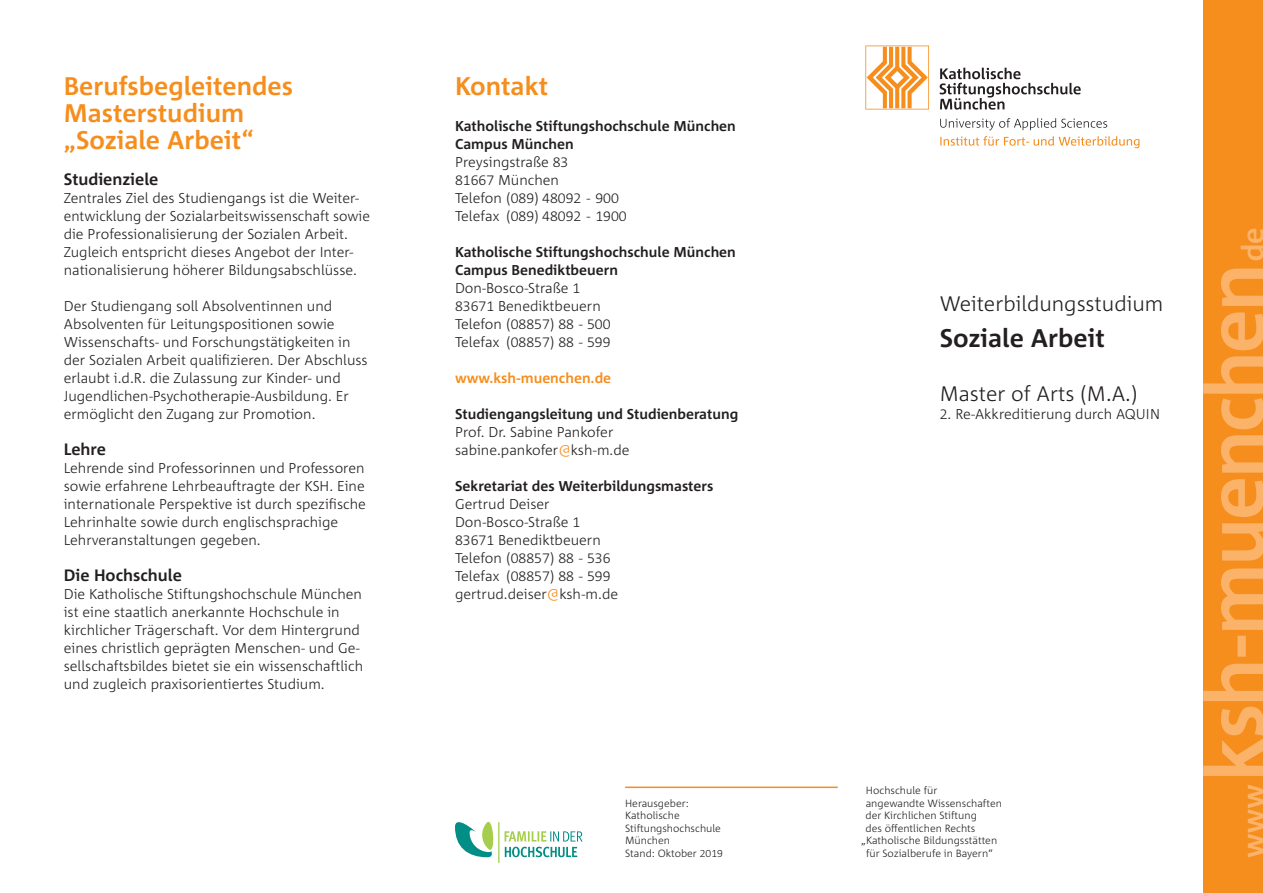
<style>
.page{position:relative;width:1263px;height:893px;background:#fff}
.page>*{position:absolute;margin:0;border:0;box-sizing:border-box;transform-origin:0 0}
.t1{font:700 25.5px/27px "Corpid";color:#f68e1e}
.t2{font:700 25.5px "Corpid";color:#231f20}
.t3{font:300 21px "Corpid";color:#231f20}
.t4{font:700 16.5px "Corpid";color:#231f20}
.t5{font:300 14.25px/18px "Corpid";color:#231f20}
.t6{font:700 14.25px/18px "Corpid";color:#231f20}
.t7{font:700 14.25px "Corpid";color:#f68e1e}
.t8{font:300 10.5px/12.6px "Corpid";color:#231f20}
.s1{color:#f68e1e}
</style>
<div class="page">
<div style="left:1203px;top:0;width:60px;height:893px;background:#f68e1e"></div>
<svg style="left:1203px;top:229px;width:60px;height:628px"></svg>
<svg style="left:865px;top:45px;width:274px;height:103px"></svg>
<hr style="left:625px;top:786px;width:213px;height:2px;background:#f68e1e">
<svg style="left:455px;top:822px;width:128px;height:41px"></svg>
<h1 class="t1" style="left:64px;top:72px;width:231px">Berufsbegleitendes<br>Masterstudium „Soziale Arbeit“</h1>
<p class="t4" style="left:64px;top:169px;width:96px">Studienziele</p>
<p class="t5" style="left:64px;top:189px;width:308px">Zentrales Ziel des Studiengangs ist die Weiter&shy;entwicklung der Sozialarbeitswissenschaft sowie die Professionalisierung der Sozialen Arbeit.<br>Zugleich entspricht dieses Angebot der Inter&shy;nationalisierung höherer Bildungsabschlüsse.</p>
<p class="t5" style="left:64px;top:297px;width:305px">Der Studiengang soll Absolventinnen und Absolventen für Leitungspositionen sowie Wissenschafts- und Forschungstätigkeiten in der Sozialen Arbeit qualifizieren. Der Abschluss erlaubt i.d.R. die Zulassung zur Kinder- und Jugendlichen-Psychotherapie-Ausbildung. Er ermöglicht den Zugang zur Promotion.</p>
<p class="t4" style="left:64px;top:439px;width:44px">Lehre</p>
<p class="t5" style="left:64px;top:459px;width:304px">Lehrende sind Professorinnen und Professoren sowie erfahrene Lehrbeauftragte der KSH. Eine internationale Perspektive ist durch spezifische Lehrinhalte sowie durch englischsprachige Lehrveranstaltungen gegeben.</p>
<p class="t4" style="left:64px;top:565px;width:120px">Die Hochschule</p>
<p class="t5" style="left:64px;top:585px;width:301px">Die Katholische Stiftungshochschule München ist eine staatlich anerkannte Hochschule in kirchlicher Trägerschaft. Vor dem Hintergrund eines christlich geprägten Menschen- und Ge&shy;sellschaftsbildes bietet sie ein wissenschaftlich und zugleich praxisorientiertes Studium.</p>
<h1 class="t1" style="left:455px;top:72px;width:95px">Kontakt</h1>
<p class="t6" style="left:455px;top:117px;width:282px">Katholische Stiftungshochschule München<br>Campus München</p>
<p class="t5" style="left:455px;top:153px;width:173px">Preysingstraße 83<br>81667 München<br>Telefon (089) 48092 - 900<br>Telefax (089) 48092 - 1900</p>
<p class="t6" style="left:455px;top:243px;width:282px">Katholische Stiftungshochschule München<br>Campus Benediktbeuern</p>
<p class="t5" style="left:455px;top:279px;width:157px">Don-Bosco-Straße 1<br>83671 Benediktbeuern<br>Telefon (08857) 88 - 500<br>Telefax (08857) 88 - 599</p>
<p class="t7" style="left:455px;top:369px;width:158px">www.ksh-muenchen.de</p>
<p class="t6" style="left:455px;top:405px;width:285px">Studiengangsleitung und Studienberatung</p>
<p class="t5" style="left:455px;top:423px;width:176px">Prof. Dr. Sabine Pankofer sabine.pankofer<span class="s1">@</span>ksh-m.de</p>
<p class="t6" style="left:455px;top:477px;width:260px">Sekretariat des Weiterbildungsmasters</p>
<p class="t5" style="left:455px;top:495px;width:165px">Gertrud Deiser<br>Don-Bosco-Straße 1<br>83671 Benediktbeuern<br>Telefon (08857) 88 - 536<br>Telefax (08857) 88 - 599 gertrud.deiser<span class="s1">@</span>ksh-m.de</p>
<p class="t8" style="left:625px;top:796px;width:99px">Herausgeber:<br>Katholische<br>Stiftungshochschule<br>München<br>Stand: Oktober 2019</p>
<h2 class="t3" style="left:940px;top:291px;width:225px">Weiterbildungsstudium</h2>
<h1 class="t2" style="left:940px;top:322px;width:167px">Soziale Arbeit</h1>
<h2 class="t3" style="left:940px;top:381px;width:200px">Master of Arts (M.A.)</h2>
<p class="t5" style="left:940px;top:405px;width:222px">2. Re-Akkreditierung durch AQUIN</p>
<p class="t8" style="left:866px;top:784px;width:73px">Hochschule für</p>
<p class="t8" style="left:866px;top:796px;width:138px">angewandte Wissenschaften</p>
<p class="t8" style="left:865px;top:809px;width:113px">der Kirchlichen Stiftung</p>
<p class="t8" style="left:865px;top:822px;width:111px">des öffentlichen Rechts</p>
<p class="t8" style="left:861px;top:834px;width:137px">„Katholische Bildungsstätten</p>
<p class="t8" style="left:866px;top:847px;width:128px">für Sozialberufe in Bayern“</p>
</div>
